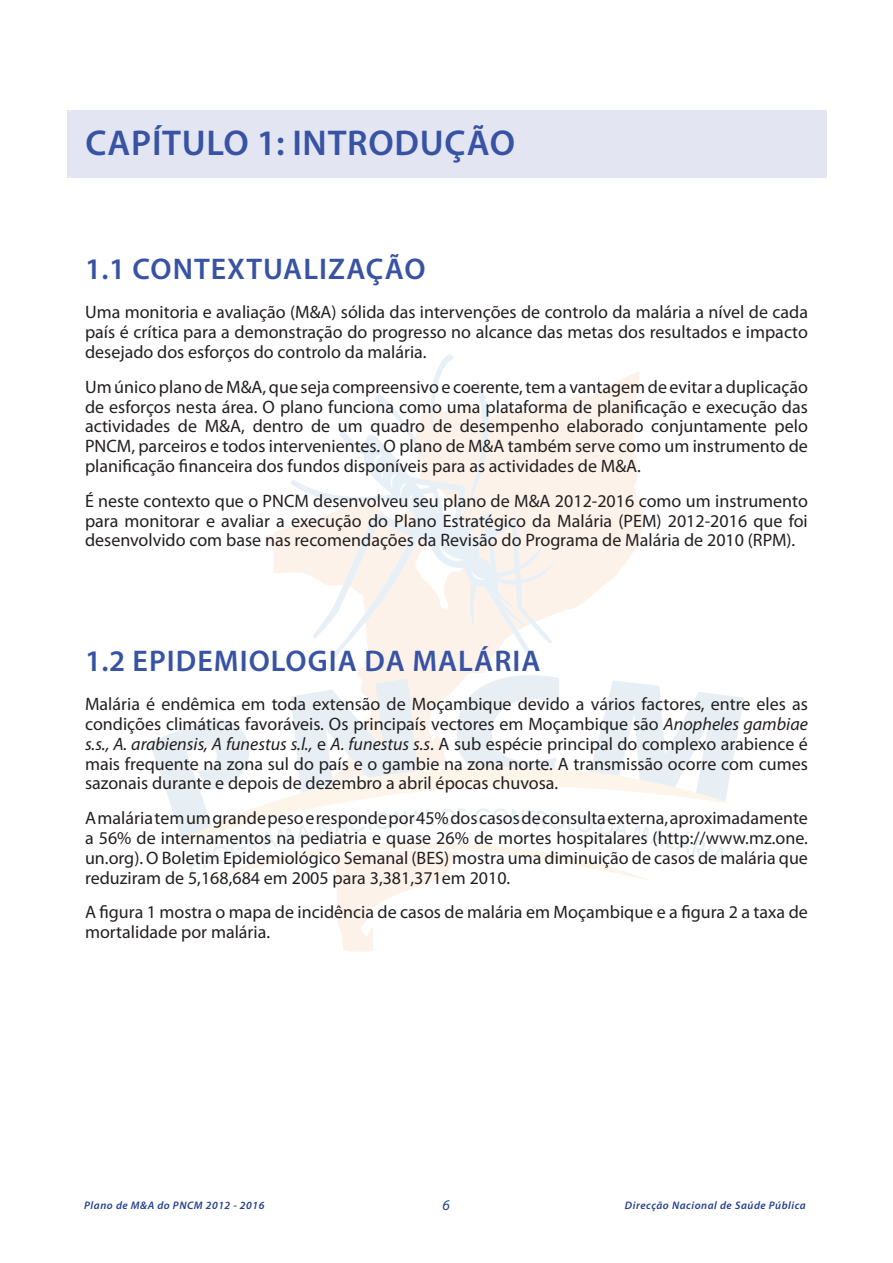
<style>
.page{position:relative;width:893px;height:1263px;background:#fff}
.page>*{position:absolute;margin:0;border:0;box-sizing:border-box;transform-origin:0 0}
.t1{font:600 36px "Myriad Pro";letter-spacing:.02em;color:#3853a3}
.t2{font:600 30px "Myriad Pro";letter-spacing:.035em;color:#3853a3}
.t3{font:18px/19.8px "Myriad Pro";color:#231f20;text-align:justify}
.t4{font:italic 15px "Myriad Pro";color:#253f8e}
.t5{font:italic 600 10.95px "Myriad Pro";letter-spacing:.05em;color:#253f8e}
.s1{font-style:italic}
</style>
<div class="page">
<svg style="left:266px;top:371px;width:378px;height:581px"></svg>
<svg style="left:149px;top:669px;width:595px;height:133px"></svg>
<svg style="left:170px;top:739px;width:561px;height:145px"></svg>
<svg style="left:186px;top:824px;width:126px;height:49px"></svg>
<svg style="left:318px;top:809px;width:116px;height:28px"></svg>
<svg style="left:442px;top:809px;width:24px;height:16px"></svg>
<svg style="left:475px;top:808px;width:118px;height:24px"></svg>
<svg style="left:599px;top:818px;width:125px;height:47px"></svg>
<svg style="left:290px;top:354px;width:266px;height:308px"></svg>
<svg style="left:371px;top:454px;width:114px;height:128px"></svg>
<div style="left:67px;top:110px;width:759px;height:67px;background:#e3e5f2"></div>
<h1 class="t1" style="left:85px;top:120px;width:431px">CAPÍTULO 1: INTRODUÇÃO</h1>
<h2 class="t2" style="left:85px;top:250px;width:342px">1.1 CONTEXTUALIZAÇÃO</h2>
<p class="t3" style="left:85px;top:302px;width:724px">Uma monitoria e avaliação (M&amp;A) sólida das intervenções de controlo da malária a nível de cada país é crítica para a demonstração do progresso no alcance das metas dos resultados e impacto desejado dos esforços do controlo da malária.</p>
<p class="t3" style="left:85px;top:377px;width:724px">Um único plano de M&amp;A, que seja compreensivo e coerente, tem a vantagem de evitar a duplicação de esforços nesta área. O plano funciona como uma plataforma de planificação e execução das actividades de M&amp;A, dentro de um quadro de desempenho elaborado conjuntamente pelo PNCM, parceiros e todos intervenientes. O plano de M&amp;A também serve como um instrumento de planificação financeira dos fundos disponíveis para as actividades de M&amp;A.</p>
<p class="t3" style="left:85px;top:491px;width:724px">É neste contexto que o PNCM desenvolveu seu plano de M&amp;A 2012-2016 como um instrumento para monitorar e avaliar a execução do Plano Estratégico da Malária (PEM) 2012-2016 que foi desenvolvido com base nas recomendações da Revisão do Programa de Malária de 2010 (RPM).</p>
<h2 class="t2" style="left:85px;top:641px;width:457px">1.2 EPIDEMIOLOGIA DA MALÁRIA</h2>
<p class="t3" style="left:85px;top:694px;width:724px">Malária é endêmica em toda extensão de Moçambique devido a vários factores, entre eles as condições climáticas favoráveis. Os principaís vectores em Moçambique são <span class="s1">Anopheles gambiae s.s., A. arabiensis, A funestus s.l.,</span> e <span class="s1">A. funestus s.s</span>. A sub espécie principal do complexo arabience é mais frequente na zona sul do país e o gambie na zona norte. A transmissão ocorre com cumes sazonais durante e depois de dezembro a abril épocas chuvosa.</p>
<p class="t3" style="left:85px;top:808px;width:724px">A malária tem um grande peso e responde por 45% dos casos de consulta externa, aproximadamente a 56% de internamentos na pediatria e quase 26% de mortes hospitalares (http://www.mz.one. un.org). O Boletim Epidemiológico Semanal (BES) mostra uma diminuição de casos de malária que reduziram de 5,168,684 em 2005 para 3,381,371em 2010.</p>
<p class="t3" style="left:85px;top:902px;width:724px">A figura 1 mostra o mapa de incidência de casos de malária em Moçambique e a figura 2 a taxa de mortalidade por malária.</p>
<p class="t5" style="left:84px;top:1198px;width:182px">Plano de M&amp;A do PNCM 2012 - 2016</p>
<p class="t4" style="left:442px;top:1196px;width:9px">6</p>
<p class="t5" style="left:625px;top:1198px;width:183px">Direcção Nacional de Saúde Pública</p>
</div>
